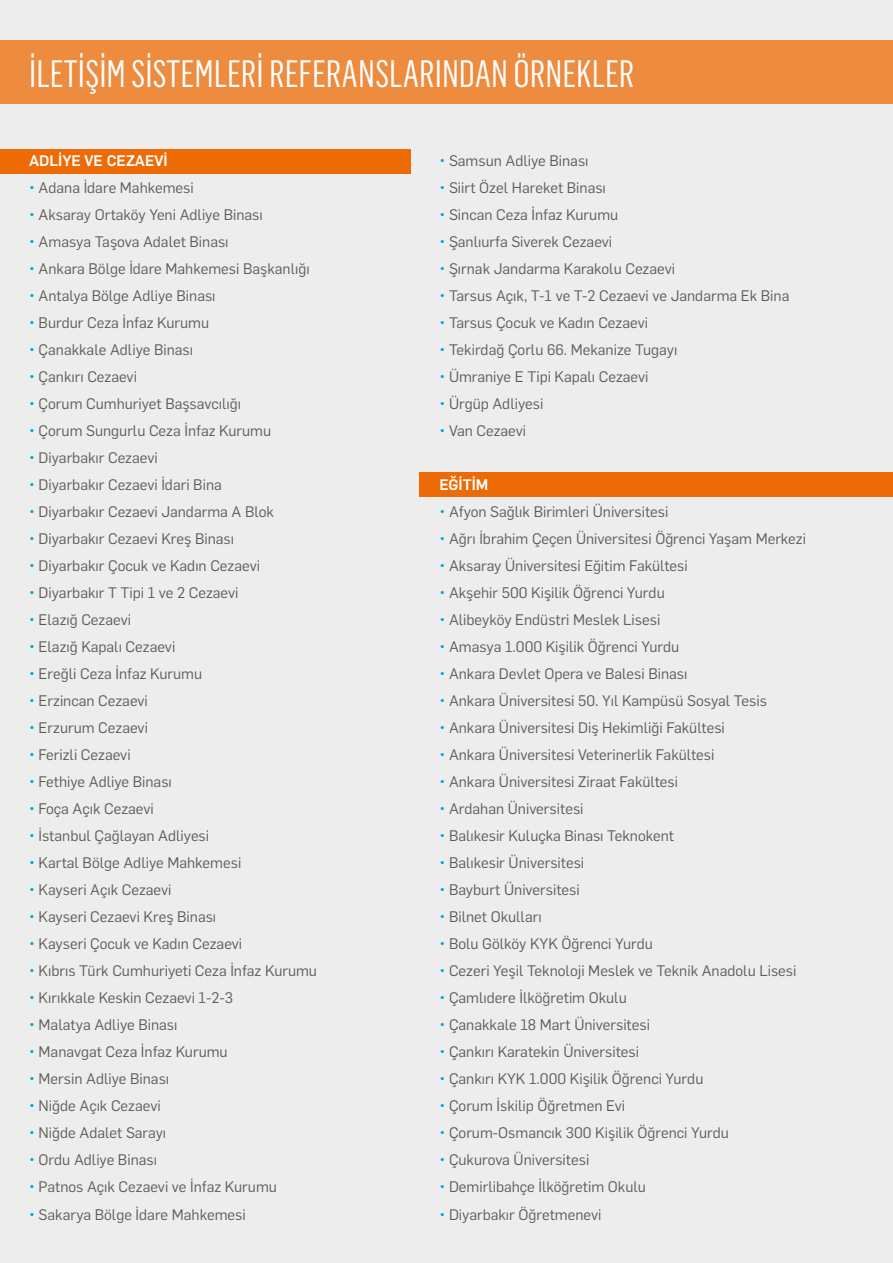
<style>
.page{position:relative;width:893px;height:1263px;background:#ededed}
.page>*{position:absolute;margin:0;border:0;box-sizing:border-box;transform-origin:0 0}
.t1{font:37.5px "Flama Condensed";color:#fff}
.t2{font:15px "Flama";color:#5f5c5d}
.t3{font:500 15px "Flama";color:#fff}
.s1{color:#009fe3}
</style>
<div class="page">
<div style="left:0;top:40px;width:893px;height:64px;background:#ed8b3f"></div>
<div style="left:0;top:149px;width:410px;height:24px;background:#ed6b06"></div>
<div style="left:420px;top:472px;width:473px;height:24px;background:#ed6b06"></div>
<h1 class="t1" style="left:29px;top:51px;width:607px">İLETİŞİM SİSTEMLERİ REFERANSLARINDAN ÖRNEKLER</h1>
<p class="t3" style="left:29px;top:150px;width:140px">ADLİYE VE CEZAEVİ</p>
<p class="t2" style="left:29px;top:178px;width:166px"><span class="s1">•</span> Adana İdare Mahkemesi</p>
<p class="t2" style="left:29px;top:205px;width:235px"><span class="s1">•</span> Aksaray Ortaköy Yeni Adliye Binası</p>
<p class="t2" style="left:29px;top:232px;width:201px"><span class="s1">•</span> Amasya Taşova Adalet Binası</p>
<p class="t2" style="left:29px;top:259px;width:282px"><span class="s1">•</span> Ankara Bölge İdare Mahkemesi Başkanlığı</p>
<p class="t2" style="left:29px;top:286px;width:188px"><span class="s1">•</span> Antalya Bölge Adliye Binası</p>
<p class="t2" style="left:29px;top:313px;width:182px"><span class="s1">•</span> Burdur Ceza İnfaz Kurumu</p>
<p class="t2" style="left:29px;top:340px;width:165px"><span class="s1">•</span> Çanakkale Adliye Binası</p>
<p class="t2" style="left:29px;top:367px;width:109px"><span class="s1">•</span> Çankırı Cezaevi</p>
<p class="t2" style="left:29px;top:394px;width:213px"><span class="s1">•</span> Çorum Cumhuriyet Başsavcılığı</p>
<p class="t2" style="left:29px;top:421px;width:243px"><span class="s1">•</span> Çorum Sungurlu Ceza İnfaz Kurumu</p>
<p class="t2" style="left:29px;top:448px;width:130px"><span class="s1">•</span> Diyarbakır Cezaevi</p>
<p class="t2" style="left:29px;top:475px;width:194px"><span class="s1">•</span> Diyarbakır Cezaevi İdari Bina</p>
<p class="t2" style="left:29px;top:502px;width:246px"><span class="s1">•</span> Diyarbakır Cezaevi Jandarma A Blok</p>
<p class="t2" style="left:29px;top:529px;width:206px"><span class="s1">•</span> Diyarbakır Cezaevi Kreş Binası</p>
<p class="t2" style="left:29px;top:556px;width:232px"><span class="s1">•</span> Diyarbakır Çocuk ve Kadın Cezaevi</p>
<p class="t2" style="left:29px;top:583px;width:211px"><span class="s1">•</span> Diyarbakır T Tipi 1 ve 2 Cezaevi</p>
<p class="t2" style="left:29px;top:610px;width:103px"><span class="s1">•</span> Elazığ Cezaevi</p>
<p class="t2" style="left:29px;top:637px;width:148px"><span class="s1">•</span> Elazığ Kapalı Cezaevi</p>
<p class="t2" style="left:29px;top:664px;width:175px"><span class="s1">•</span> Ereğli Ceza İnfaz Kurumu</p>
<p class="t2" style="left:29px;top:691px;width:120px"><span class="s1">•</span> Erzincan Cezaevi</p>
<p class="t2" style="left:29px;top:718px;width:120px"><span class="s1">•</span> Erzurum Cezaevi</p>
<p class="t2" style="left:29px;top:745px;width:103px"><span class="s1">•</span> Ferizli Cezaevi</p>
<p class="t2" style="left:29px;top:772px;width:144px"><span class="s1">•</span> Fethiye Adliye Binası</p>
<p class="t2" style="left:29px;top:799px;width:126px"><span class="s1">•</span> Foça Açık Cezaevi</p>
<p class="t2" style="left:29px;top:826px;width:181px"><span class="s1">•</span> İstanbul Çağlayan Adliyesi</p>
<p class="t2" style="left:29px;top:853px;width:214px"><span class="s1">•</span> Kartal Bölge Adliye Mahkemesi</p>
<p class="t2" style="left:29px;top:880px;width:144px"><span class="s1">•</span> Kayseri Açık Cezaevi</p>
<p class="t2" style="left:29px;top:907px;width:189px"><span class="s1">•</span> Kayseri Cezaevi Kreş Binası</p>
<p class="t2" style="left:29px;top:934px;width:215px"><span class="s1">•</span> Kayseri Çocuk ve Kadın Cezaevi</p>
<p class="t2" style="left:29px;top:961px;width:289px"><span class="s1">•</span> Kıbrıs Türk Cumhuriyeti Ceza İnfaz Kurumu</p>
<p class="t2" style="left:29px;top:988px;width:205px"><span class="s1">•</span> Kırıkkale Keskin Cezaevi 1-2-3</p>
<p class="t2" style="left:29px;top:1015px;width:150px"><span class="s1">•</span> Malatya Adliye Binası</p>
<p class="t2" style="left:29px;top:1042px;width:200px"><span class="s1">•</span> Manavgat Ceza İnfaz Kurumu</p>
<p class="t2" style="left:29px;top:1069px;width:141px"><span class="s1">•</span> Mersin Adliye Binası</p>
<p class="t2" style="left:29px;top:1096px;width:133px"><span class="s1">•</span> Niğde Açık Cezaevi</p>
<p class="t2" style="left:29px;top:1123px;width:139px"><span class="s1">•</span> Niğde Adalet Sarayı</p>
<p class="t2" style="left:29px;top:1150px;width:129px"><span class="s1">•</span> Ordu Adliye Binası</p>
<p class="t2" style="left:29px;top:1177px;width:249px"><span class="s1">•</span> Patnos Açık Cezaevi ve İnfaz Kurumu</p>
<p class="t2" style="left:29px;top:1204px;width:218px"><span class="s1">•</span> Sakarya Bölge İdare Mahkemesi</p>
<p class="t2" style="left:440px;top:151px;width:150px"><span class="s1">•</span> Samsun Adliye Binası</p>
<p class="t2" style="left:440px;top:178px;width:168px"><span class="s1">•</span> Siirt Özel Hareket Binası</p>
<p class="t2" style="left:440px;top:205px;width:180px"><span class="s1">•</span> Sincan Ceza İnfaz Kurumu</p>
<p class="t2" style="left:440px;top:232px;width:174px"><span class="s1">•</span> Şanlıurfa Siverek Cezaevi</p>
<p class="t2" style="left:440px;top:259px;width:237px"><span class="s1">•</span> Şırnak Jandarma Karakolu Cezaevi</p>
<p class="t2" style="left:440px;top:286px;width:351px"><span class="s1">•</span> Tarsus Açık, T-1 ve T-2 Cezaevi ve Jandarma Ek Bina</p>
<p class="t2" style="left:440px;top:313px;width:210px"><span class="s1">•</span> Tarsus Çocuk ve Kadın Cezaevi</p>
<p class="t2" style="left:440px;top:340px;width:239px"><span class="s1">•</span> Tekirdağ Çorlu 66. Mekanize Tugayı</p>
<p class="t2" style="left:440px;top:367px;width:210px"><span class="s1">•</span> Ümraniye E Tipi Kapalı Cezaevi</p>
<p class="t2" style="left:440px;top:394px;width:105px"><span class="s1">•</span> Ürgüp Adliyesi</p>
<p class="t2" style="left:440px;top:421px;width:88px"><span class="s1">•</span> Van Cezaevi</p>
<p class="t3" style="left:440px;top:474px;width:50px">EĞİTİM</p>
<p class="t2" style="left:440px;top:502px;width:230px"><span class="s1">•</span> Afyon Sağlık Birimleri Üniversitesi</p>
<p class="t2" style="left:440px;top:529px;width:368px"><span class="s1">•</span> Ağrı İbrahim Çeçen Üniversitesi Öğrenci Yaşam Merkezi</p>
<p class="t2" style="left:440px;top:556px;width:250px"><span class="s1">•</span> Aksaray Üniversitesi Eğitim Fakültesi</p>
<p class="t2" style="left:440px;top:583px;width:227px"><span class="s1">•</span> Akşehir 500 Kişilik Öğrenci Yurdu</p>
<p class="t2" style="left:440px;top:610px;width:222px"><span class="s1">•</span> Alibeyköy Endüstri Meslek Lisesi</p>
<p class="t2" style="left:440px;top:637px;width:241px"><span class="s1">•</span> Amasya 1.000 Kişilik Öğrenci Yurdu</p>
<p class="t2" style="left:440px;top:664px;width:249px"><span class="s1">•</span> Ankara Devlet Opera ve Balesi Binası</p>
<p class="t2" style="left:440px;top:691px;width:329px"><span class="s1">•</span> Ankara Üniversitesi 50. Yıl Kampüsü Sosyal Tesis</p>
<p class="t2" style="left:440px;top:718px;width:287px"><span class="s1">•</span> Ankara Üniversitesi Diş Hekimliği Fakültesi</p>
<p class="t2" style="left:440px;top:745px;width:276px"><span class="s1">•</span> Ankara Üniversitesi Veterinerlik Fakültesi</p>
<p class="t2" style="left:440px;top:772px;width:240px"><span class="s1">•</span> Ankara Üniversitesi Ziraat Fakültesi</p>
<p class="t2" style="left:440px;top:799px;width:145px"><span class="s1">•</span> Ardahan Üniversitesi</p>
<p class="t2" style="left:440px;top:826px;width:236px"><span class="s1">•</span> Balıkesir Kuluçka Binası Teknokent</p>
<p class="t2" style="left:440px;top:853px;width:146px"><span class="s1">•</span> Balıkesir Üniversitesi</p>
<p class="t2" style="left:440px;top:880px;width:142px"><span class="s1">•</span> Bayburt Üniversitesi</p>
<p class="t2" style="left:440px;top:907px;width:104px"><span class="s1">•</span> Bilnet Okulları</p>
<p class="t2" style="left:440px;top:934px;width:215px"><span class="s1">•</span> Bolu Gölköy KYK Öğrenci Yurdu</p>
<p class="t2" style="left:440px;top:961px;width:358px"><span class="s1">•</span> Cezeri Yeşil Teknoloji Meslek ve Teknik Anadolu Lisesi</p>
<p class="t2" style="left:440px;top:988px;width:189px"><span class="s1">•</span> Çamlıdere İlköğretim Okulu</p>
<p class="t2" style="left:440px;top:1015px;width:212px"><span class="s1">•</span> Çanakkale 18 Mart Üniversitesi</p>
<p class="t2" style="left:440px;top:1042px;width:201px"><span class="s1">•</span> Çankırı Karatekin Üniversitesi</p>
<p class="t2" style="left:440px;top:1069px;width:265px"><span class="s1">•</span> Çankırı KYK 1.000 Kişilik Öğrenci Yurdu</p>
<p class="t2" style="left:440px;top:1096px;width:187px"><span class="s1">•</span> Çorum İskilip Öğretmen Evi</p>
<p class="t2" style="left:440px;top:1123px;width:291px"><span class="s1">•</span> Çorum-Osmancık 300 Kişilik Öğrenci Yurdu</p>
<p class="t2" style="left:440px;top:1150px;width:151px"><span class="s1">•</span> Çukurova Üniversitesi</p>
<p class="t2" style="left:440px;top:1177px;width:208px"><span class="s1">•</span> Demirlibahçe İlköğretim Okulu</p>
<p class="t2" style="left:440px;top:1204px;width:163px"><span class="s1">•</span> Diyarbakır Öğretmenevi</p>
</div>
